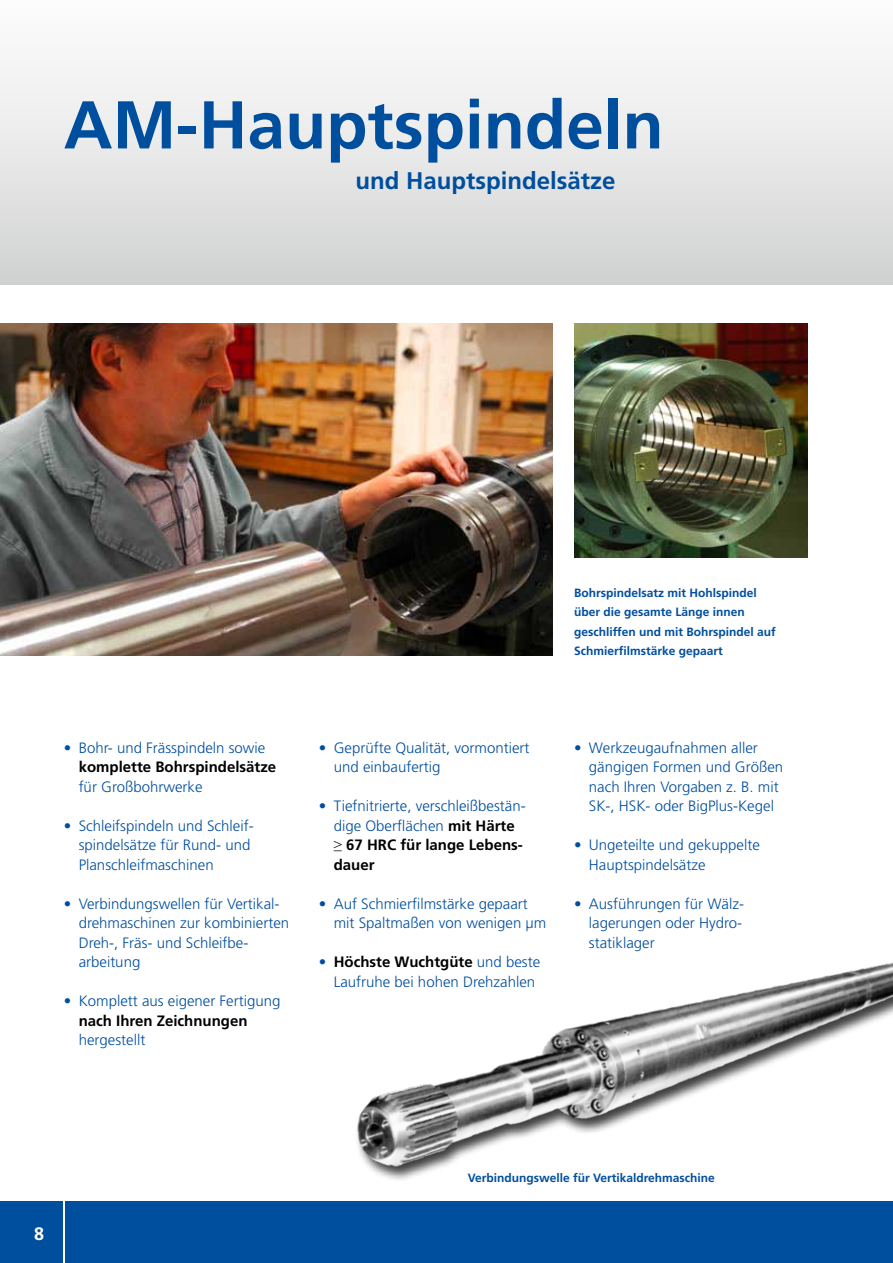
<style>
.page{position:relative;width:893px;height:1263px;background:#fff}
.page>*{position:absolute;margin:0;border:0;box-sizing:border-box;transform-origin:0 0}
.t1{font:700 67.5px "Frutiger LT Std";color:#004e9e}
.t2{font:700 24px "Frutiger LT Std";color:#004e9e}
.t3{font:700 18px "Frutiger LT Std";color:#fff}
.t4{font:300 15px/19.5px "Frutiger LT";color:#004e9e}
.t5{font:700 15px "Frutiger LT";color:#000}
.t6{font:700 12px/19.5px "Frutiger LT";color:#004e9e}
.s1{font-weight:700;color:#000}
</style>
<div class="page">
<div style="left:0;top:1201px;width:893px;height:62px;background:#004e9e"></div>
<div style="left:0;top:0;width:893px;height:285px;background:linear-gradient(to bottom,#fff,#d2d3d3)"></div>
<hr style="left:64px;top:1201px;width:1px;height:62px;background:#fff">
<img style="left:0;top:324px;width:553px;height:331px">
<img style="left:574px;top:324px;width:234px;height:195px">
<img style="left:255px;top:519px;width:638px;height:661px">
<svg style="left:4px;top:4px;width:5px;height:5px"></svg>
<h1 class="t1" style="left:64px;top:85px;width:601px">AM-Hauptspindeln</h1>
<h2 class="t2" style="left:356px;top:167px;width:262px">und Hauptspindelsätze</h2>
<p class="t6" style="left:574px;top:583px;width:203px">Bohrspindelsatz mit Hohlspindel über die gesamte Länge innen geschliffen und mit Bohrspindel auf<br>Schmierfilmstärke gepaart</p>
<p class="t4" style="left:64px;top:738px;width:203px">• Bohr- und Frässpindeln sowie</p>
<p class="t5" style="left:79px;top:758px;width:199px">komplette Bohrspindelsätze</p>
<p class="t4" style="left:79px;top:777px;width:125px">für Großbohrwerke</p>
<p class="t4" style="left:79px;top:816px;width:177px;text-indent:-15px">• Schleifspindeln und Schleif&shy;spindelsätze für Rund- und<br>Planschleifmaschinen</p>
<p class="t4" style="left:79px;top:894px;width:212px;text-indent:-15px">• Verbindungswellen für Vertikal&shy;drehmaschinen zur kombinierten<br>Dreh-, Fräs- und Schleifbe&shy;arbeitung</p>
<p class="t4" style="left:64px;top:991px;width:218px">• Komplett aus eigener Fertigung</p>
<p class="t5" style="left:79px;top:1012px;width:170px">nach Ihren Zeichnungen</p>
<p class="t4" style="left:79px;top:1030px;width:68px">hergestellt</p>
<p class="t4" style="left:334px;top:738px;width:197px;text-indent:-15px">• Geprüfte Qualität, vormontiert und einbaufertig</p>
<p class="t4" style="left:334px;top:796px;width:193px;text-indent:-15px">• Tiefnitrierte, verschleißbestän&shy;dige Oberflächen <span class="s1">mit Härte ≥ 67 HRC für lange Lebens&shy;dauer</span></p>
<p class="t4" style="left:334px;top:894px;width:214px;text-indent:-15px">• Auf Schmierfilmstärke gepaart mit Spaltmaßen von wenigen μm</p>
<p class="t4" style="left:334px;top:952px;width:208px;text-indent:-15px">• <span class="s1">Höchste Wuchtgüte</span> und beste<br>Laufruhe bei hohen Drehzahlen</p>
<p class="t4" style="left:589px;top:738px;width:196px;text-indent:-15px">• Werkzeugaufnahmen aller gängigen Formen und Größen nach Ihren Vorgaben z. B. mit<br>SK-, HSK- oder BigPlus-Kegel</p>
<p class="t4" style="left:589px;top:835px;width:172px;text-indent:-15px">• Ungeteilte und gekuppelte<br>Hauptspindelsätze</p>
<p class="t4" style="left:589px;top:894px;width:157px;text-indent:-15px">• Ausführungen für Wälz&shy;lagerungen oder Hydro&shy;statiklager</p>
<p class="t3" style="left:34px;top:1223px;width:12px">8</p>
<p class="t6" style="left:468px;top:1168px;width:249px">Verbindungswelle für Vertikaldrehmaschine</p>
</div>
